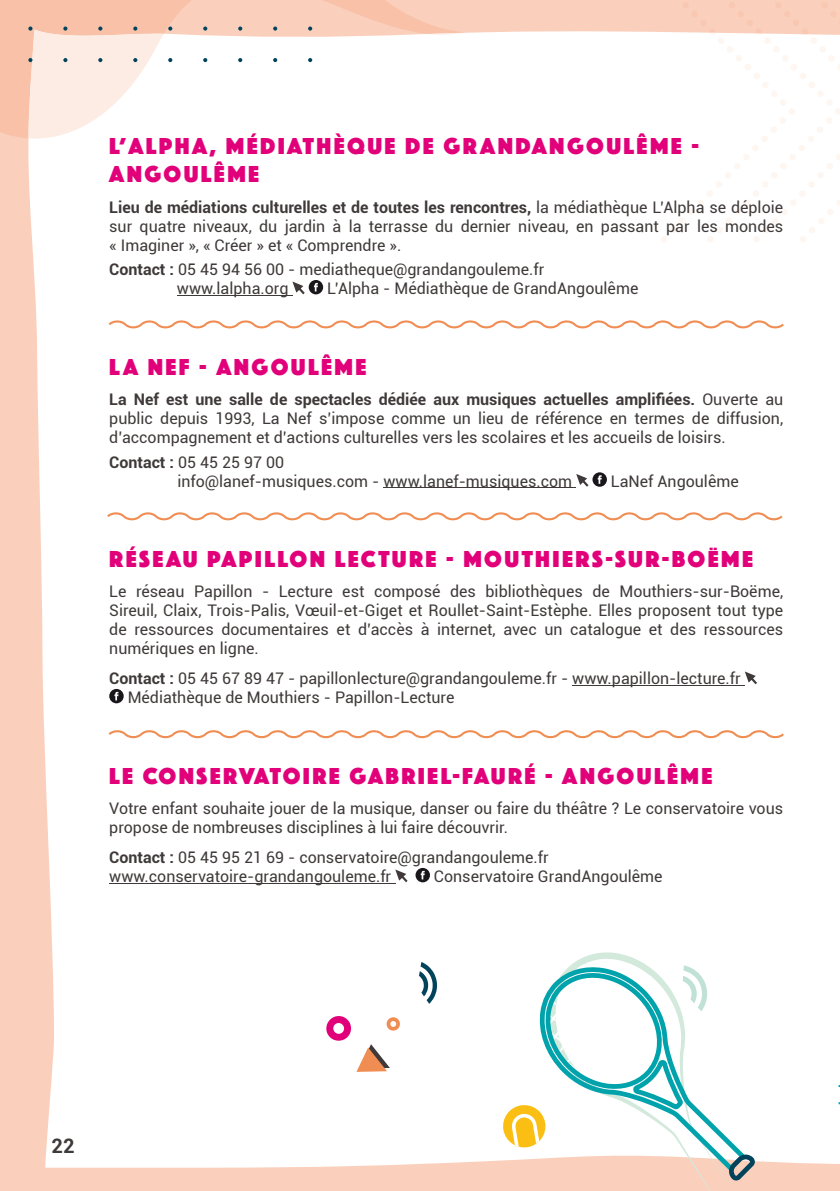
<style>
.page{position:relative;width:840px;height:1191px;background:#fff}
.page>*{position:absolute;margin:0;border:0;box-sizing:border-box;transform-origin:0 0}
.t1{font:24px/28.8px "Phosphate Solid";letter-spacing:.1em;color:#e2007a}
.t2{font:700 20px "Roboto";color:#3f3a39}
.t3{font:16px/19px "Roboto";color:#3f3a39}
.s1{font-weight:700}
</style>
<div class="page">
<div style="left:0;top:0;width:839px;height:1191px;background:#fad0bd"></div>
<div style="left:28px;top:31px;width:811px;height:1137px;background:#fff"></div>
<svg style="left:326px;top:1016px;width:73px;height:55px"></svg>
<svg style="left:660px;top:2px;width:179px;height:240px"></svg>
<svg style="left:0;top:0;width:464px;height:138px;fill:#f8c1a8"></svg>
<svg style="left:28px;top:29px;width:434px;height:110px;fill:#fff"></svg>
<svg style="left:28px;top:26px;width:4px;height:5px"></svg>
<svg style="left:63px;top:26px;width:4px;height:5px"></svg>
<svg style="left:98px;top:26px;width:4px;height:5px"></svg>
<svg style="left:133px;top:26px;width:4px;height:5px"></svg>
<svg style="left:168px;top:26px;width:4px;height:5px"></svg>
<svg style="left:203px;top:26px;width:4px;height:5px"></svg>
<svg style="left:238px;top:26px;width:4px;height:5px"></svg>
<svg style="left:273px;top:26px;width:4px;height:5px"></svg>
<svg style="left:308px;top:26px;width:4px;height:5px"></svg>
<svg style="left:28px;top:58px;width:4px;height:4px"></svg>
<svg style="left:63px;top:58px;width:4px;height:4px"></svg>
<svg style="left:98px;top:58px;width:4px;height:4px"></svg>
<svg style="left:133px;top:58px;width:4px;height:4px"></svg>
<svg style="left:168px;top:58px;width:4px;height:4px"></svg>
<svg style="left:203px;top:58px;width:4px;height:4px"></svg>
<svg style="left:238px;top:58px;width:4px;height:4px"></svg>
<svg style="left:273px;top:58px;width:4px;height:4px"></svg>
<svg style="left:308px;top:58px;width:4px;height:4px"></svg>
<svg style="left:419px;top:962px;width:18px;height:41px"></svg>
<svg style="left:838px;top:1083px;width:1px;height:40px"></svg>
<svg style="left:548px;top:952px;width:197px;height:239px"></svg>
<svg style="left:537px;top:966px;width:208px;height:204px;fill:#fff"></svg>
<svg style="left:728px;top:1154px;width:26px;height:26px"></svg>
<svg style="left:501px;top:958px;width:205px;height:191px"></svg>
<svg style="left:108px;top:320px;width:675px;height:8px"></svg>
<svg style="left:107px;top:512px;width:675px;height:8px"></svg>
<svg style="left:108px;top:730px;width:675px;height:8px"></svg>
<hr style="left:177px;top:295px;width:115px;height:1px;background:#3f3a39">
<hr style="left:383px;top:487px;width:193px;height:1px;background:#3f3a39">
<hr style="left:572px;top:685px;width:172px;height:1px;background:#3f3a39">
<hr style="left:109px;top:883px;width:286px;height:1px;background:#3f3a39">
<svg style="left:292px;top:280px;width:31px;height:14px"></svg>
<svg style="left:576px;top:472px;width:30px;height:15px"></svg>
<svg style="left:744px;top:671px;width:12px;height:13px"></svg>
<svg style="left:109px;top:689px;width:15px;height:14px"></svg>
<svg style="left:395px;top:869px;width:12px;height:13px"></svg>
<svg style="left:415px;top:868px;width:14px;height:14px"></svg>
<h1 class="t1" style="left:109px;top:130px;width:591px">L’ALPHA, MÉDIATHÈQUE DE GRANDANGOULÊME -<br>ANGOULÊME</h1>
<p class="t3" style="left:109px;top:197px;width:675px;text-align:justify"><span class="s1">Lieu de médiations culturelles et de toutes les rencontres,</span> la médiathèque L’Alpha se déploie sur quatre niveaux, du jardin à la terrasse du dernier niveau, en passant par les mondes « Imaginer », « Créer » et « Comprendre ».</p>
<p class="t3" style="left:177px;top:260px;width:369px;text-indent:-68px"><span class="s1">Contact :</span> 05 45 94 56 00 - mediatheque@grandangouleme.fr www.lalpha.org</p>
<p class="t3" style="left:327px;top:279px;width:312px">L’Alpha - Médiathèque de GrandAngoulême</p>
<h1 class="t1" style="left:109px;top:351px;width:259px">LA NEF - ANGOULÊME</h1>
<p class="t3" style="left:109px;top:389px;width:675px;text-align:justify"><span class="s1">La Nef est une salle de spectacles dédiée aux musiques actuelles amplifiées.</span> Ouverte au public depuis 1993, La Nef s’impose comme un lieu de référence en termes de diffusion, d’accompagnement et d’actions culturelles vers les scolaires et les accueils de loisirs.</p>
<p class="t3" style="left:177px;top:452px;width:396px;text-indent:-68px"><span class="s1">Contact :</span> 05 45 25 97 00<br>info@lanef-musiques.com - www.lanef-musiques.com</p>
<p class="t3" style="left:610px;top:471px;width:129px">LaNef Angoulême</p>
<h1 class="t1" style="left:109px;top:543px;width:645px">RÉSEAU PAPILLON LECTURE - MOUTHIERS-SUR-BOËME</h1>
<p class="t3" style="left:109px;top:581px;width:675px;text-align:justify">Le réseau Papillon - Lecture est composé des bibliothèques de Mouthiers-sur-Boëme, Sireuil, Claix, Trois-Palis, Vœuil-et-Giget et Roullet-Saint-Estèphe. Elles proposent tout type de ressources documentaires et d’accès à internet, avec un catalogue et des ressources numériques en ligne.</p>
<p class="t3" style="left:128px;top:668px;width:614px;text-indent:-18px"><span class="s1">Contact :</span> 05 45 67 89 47 - papillonlecture@grandangouleme.fr - www.papillon-lecture.fr<br>Médiathèque de Mouthiers - Papillon-Lecture</p>
<h1 class="t1" style="left:109px;top:760px;width:604px">LE CONSERVATOIRE GABRIEL-FAURÉ - ANGOULÊME</h1>
<p class="t3" style="left:109px;top:798px;width:675px">Votre enfant souhaite jouer de la musique, danser ou faire du théâtre ? Le conservatoire vous propose de nombreuses disciplines à lui faire découvrir.</p>
<p class="t3" style="left:109px;top:847px;width:441px"><span class="s1">Contact :</span> 05 45 95 21 69 - conservatoire@grandangouleme.fr www.conservatoire-grandangouleme.fr</p>
<p class="t3" style="left:433px;top:866px;width:230px">Conservatoire GrandAngoulême</p>
<p class="t2" style="left:52px;top:1132px;width:24px">22</p>
</div>
